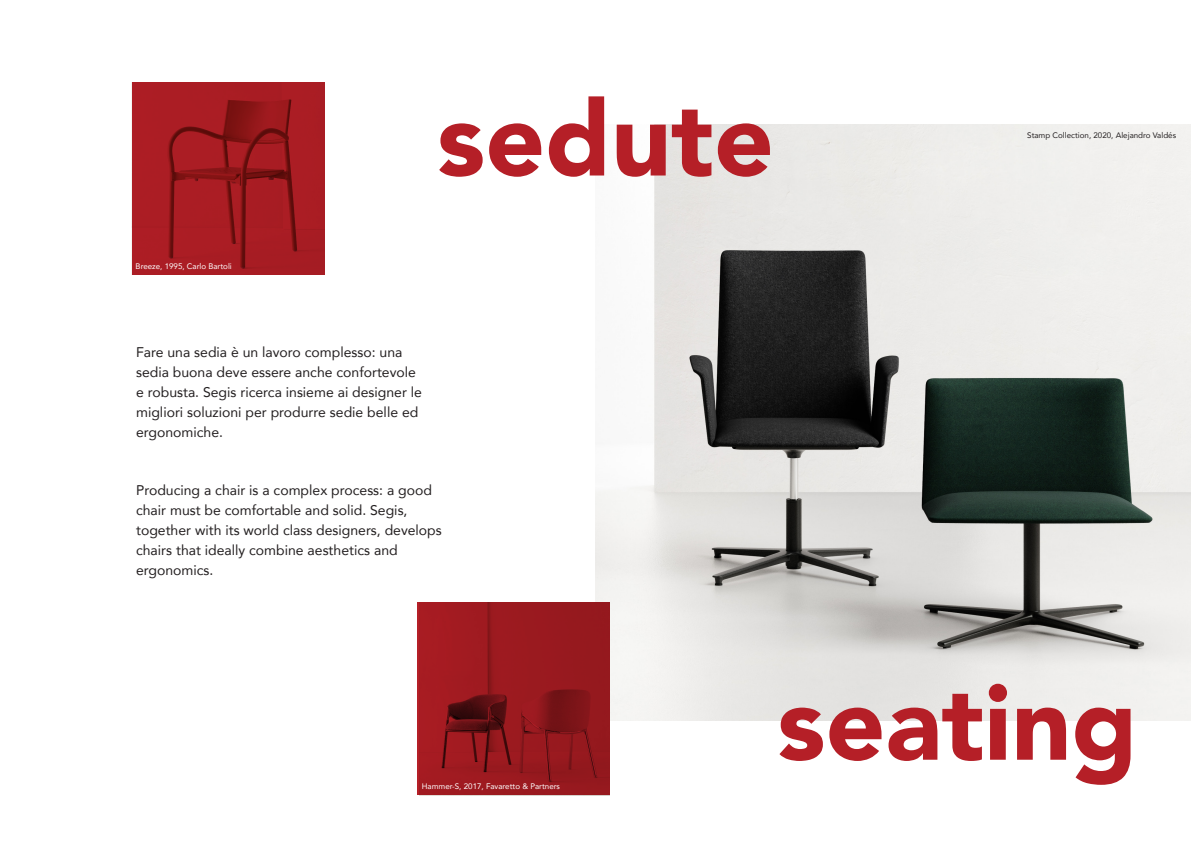
<style>
.page{position:relative;width:1191px;height:842px;background:#fff}
.page>*{position:absolute;margin:0;border:0;box-sizing:border-box;transform-origin:0 0}
.t1{font:900 104.6px "Avenir";color:#b51f27}
.t2{font:14px/20px "Avenir";color:#231f20}
.t3{font:8px "Avenir";color:#fff}
.t4{font:8px "Avenir";color:#231f20}
</style>
<div class="page">
<img style="left:595px;top:125px;width:596px;height:595px">
<svg style="left:417px;top:602px;width:192px;height:193px;background:#94181e"></svg>
<svg style="left:132px;top:82px;width:193px;height:193px;background:#a21b20"></svg>
<h1 class="t1" style="left:437px;top:49px;width:339px">sedute</h1>
<p class="t3" style="left:136px;top:260px;width:98px">Breeze, 1995, Carlo Bartoli</p>
<p class="t2" style="left:136px;top:342px;width:287px">Fare una sedia è un lavoro complesso: una sedia buona deve essere anche confortevole e robusta. Segis ricerca insieme ai designer le migliori soluzioni per produrre sedie belle ed ergonomiche.</p>
<p class="t2" style="left:136px;top:479px;width:307px">Producing a chair is a complex process: a good chair must be comfortable and solid. Segis, together with its world class designers, develops chairs that ideally combine aesthetics and ergonomics.</p>
<p class="t4" style="left:1027px;top:129px;width:150px">Stamp Collection, 2020, Alejandro Valdés</p>
<p class="t3" style="left:422px;top:780px;width:140px">Hammer-S, 2017, Favaretto &amp; Partners</p>
<h1 class="t1" style="left:777px;top:634px;width:362px">seating</h1>
</div>
